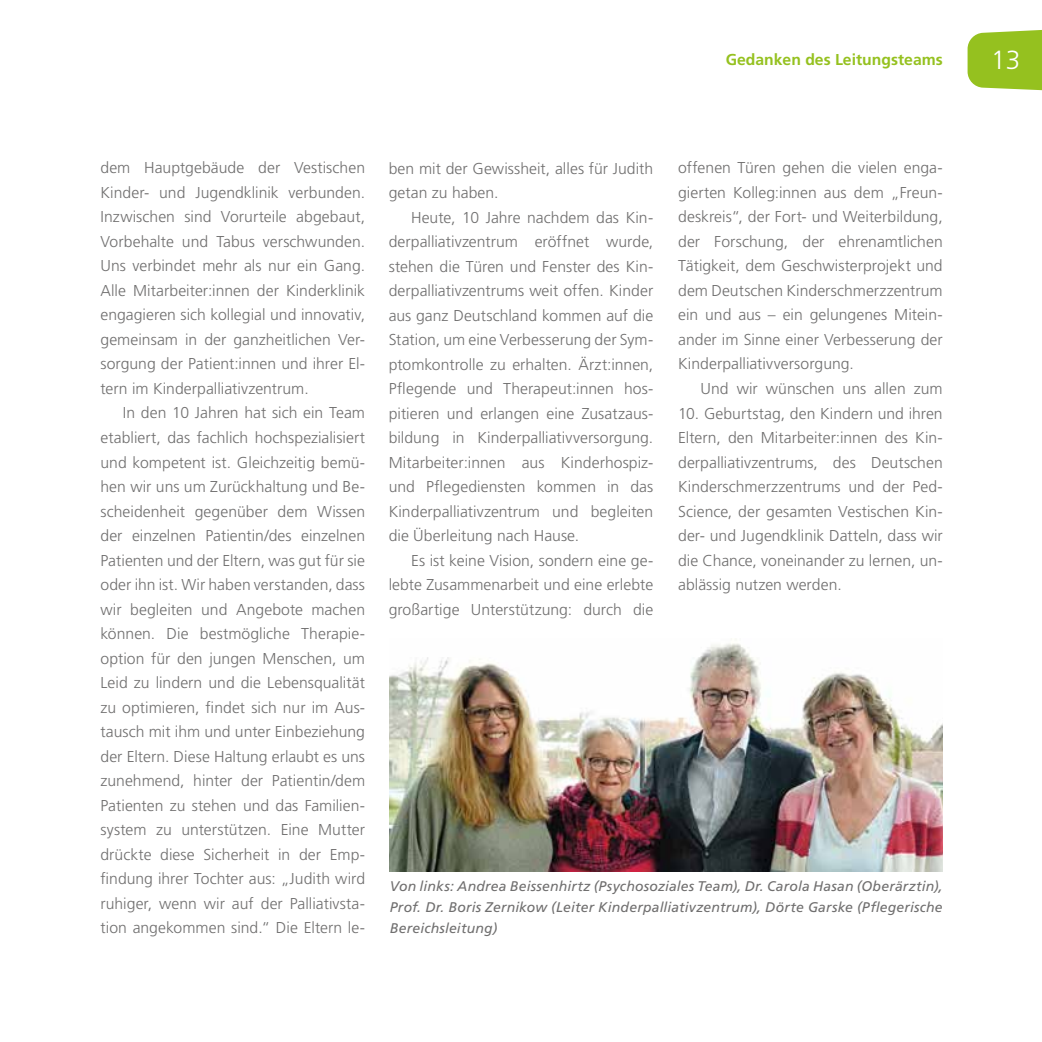
<style>
.page{position:relative;width:1042px;height:1042px;background:#fff}
.page>*{position:absolute;margin:0;border:0;box-sizing:border-box;transform-origin:0 0}
.t1{font:300 26.25px "Frutiger LT Std";color:#fff}
.t2{font:300 15.75px/24.5px "Frutiger LT Std";letter-spacing:.005em;color:#706f6f;text-align:justify}
.t3{font:700 15.75px "Frutiger LT Std";color:#95c11f}
.t4{font:italic 14px/21px "Frutiger LT Std";letter-spacing:.01em;color:#706f6f;text-align:justify}
</style>
<div class="page">
<img style="left:390px;top:643px;width:553px;height:229px">
<svg style="left:967px;top:30px;width:75px;height:61px"></svg>
<p class="t3" style="left:725px;top:53px;width:219px">Gedanken des Leitungsteams</p>
<p class="t2" style="left:100px;top:156px;width:266px">dem Hauptgebäude der Vestischen Kinder- und Jugendklinik verbunden.<br>Inzwischen sind Vorurteile abgebaut, Vorbehalte und Tabus verschwunden.<br>Uns verbindet mehr als nur ein Gang.<br>Alle Mitarbeiter:innen der Kinderklinik engagieren sich kollegial und innovativ, gemeinsam in der ganzheitlichen Ver&shy;sorgung der Patient:innen und ihrer El&shy;tern im Kinderpalliativzentrum.</p>
<p class="t2" style="left:100px;top:401px;width:266px;text-indent:22px">In den 10 Jahren hat sich ein Team etabliert, das fachlich hochspezialisiert und kompetent ist. Gleichzeitig bemü&shy;hen wir uns um Zurückhaltung und Be&shy;scheidenheit gegenüber dem Wissen der einzelnen Patientin/des einzelnen Patienten und der Eltern, was gut für sie oder ihn ist. Wir haben verstanden, dass wir begleiten und Angebote machen können. Die bestmögliche Therapie&shy;option für den jungen Menschen, um Leid zu lindern und die Lebensqualität zu optimieren, findet sich nur im Aus&shy;tausch mit ihm und unter Einbeziehung der Eltern. Diese Haltung erlaubt es uns zunehmend, hinter der Patientin/dem Patienten zu stehen und das Familien&shy;system zu unterstützen. Eine Mutter drückte diese Sicherheit in der Emp&shy;findung ihrer Tochter aus: „Judith wird ruhiger, wenn wir auf der Palliativsta&shy;tion angekommen sind.“ Die Eltern le-</p>
<p class="t2" style="left:389px;top:156px;width:266px">ben mit der Gewissheit, alles für Judith getan zu haben.</p>
<p class="t2" style="left:389px;top:205px;width:266px;text-indent:22px">Heute, 10 Jahre nachdem das Kin&shy;derpalliativzentrum eröffnet wurde, stehen die Türen und Fenster des Kin&shy;derpalliativzentrums weit offen. Kinder aus ganz Deutschland kommen auf die Station, um eine Verbesserung der Sym&shy;ptomkontrolle zu erhalten. Ärzt:innen, Pflegende und Therapeut:innen hos&shy;pitieren und erlangen eine Zusatzaus&shy;bildung in Kinderpalliativversorgung.<br>Mitarbeiter:innen aus Kinderhospiz&shy;und Pflegediensten kommen in das Kinderpalliativzentrum und begleiten die Überleitung nach Hause.</p>
<p class="t2" style="left:389px;top:548px;width:266px;text-indent:22px">Es ist keine Vision, sondern eine ge&shy;lebte Zusammenarbeit und eine erlebte großartige Unterstützung: durch die</p>
<p class="t2" style="left:678px;top:156px;width:266px">offenen Türen gehen die vielen enga&shy;gierten Kolleg:innen aus dem „Freun&shy;deskreis“, der Fort- und Weiterbildung, der Forschung, der ehrenamtlichen Tätigkeit, dem Geschwisterprojekt und dem Deutschen Kinderschmerzzentrum ein und aus – ein gelungenes Mitein&shy;ander im Sinne einer Verbesserung der Kinderpalliativversorgung.</p>
<p class="t2" style="left:700px;top:377px;width:244px">Und wir wünschen uns allen zum</p>
<p class="t2" style="left:678px;top:401px;width:266px">10. Geburtstag, den Kindern und ihren Eltern, den Mitarbeiter:innen des Kin&shy;derpalliativzentrums, des Deutschen Kinderschmerzzentrums und der Ped-Science, der gesamten Vestischen Kin&shy;der- und Jugendklinik Datteln, dass wir die Chance, voneinander zu lernen, un&shy;ablässig nutzen werden.</p>
<p class="t4" style="left:390px;top:876px;width:554px">Von links: Andrea Beissenhirtz (Psychosoziales Team), Dr. Carola Hasan (Oberärztin), Prof. Dr. Boris Zernikow (Leiter Kinderpalliativzentrum), Dörte Garske (Pflegerische Bereichsleitung)</p>
<h1 class="t1" style="left:991px;top:47px;width:31px">13</h1>
</div>
